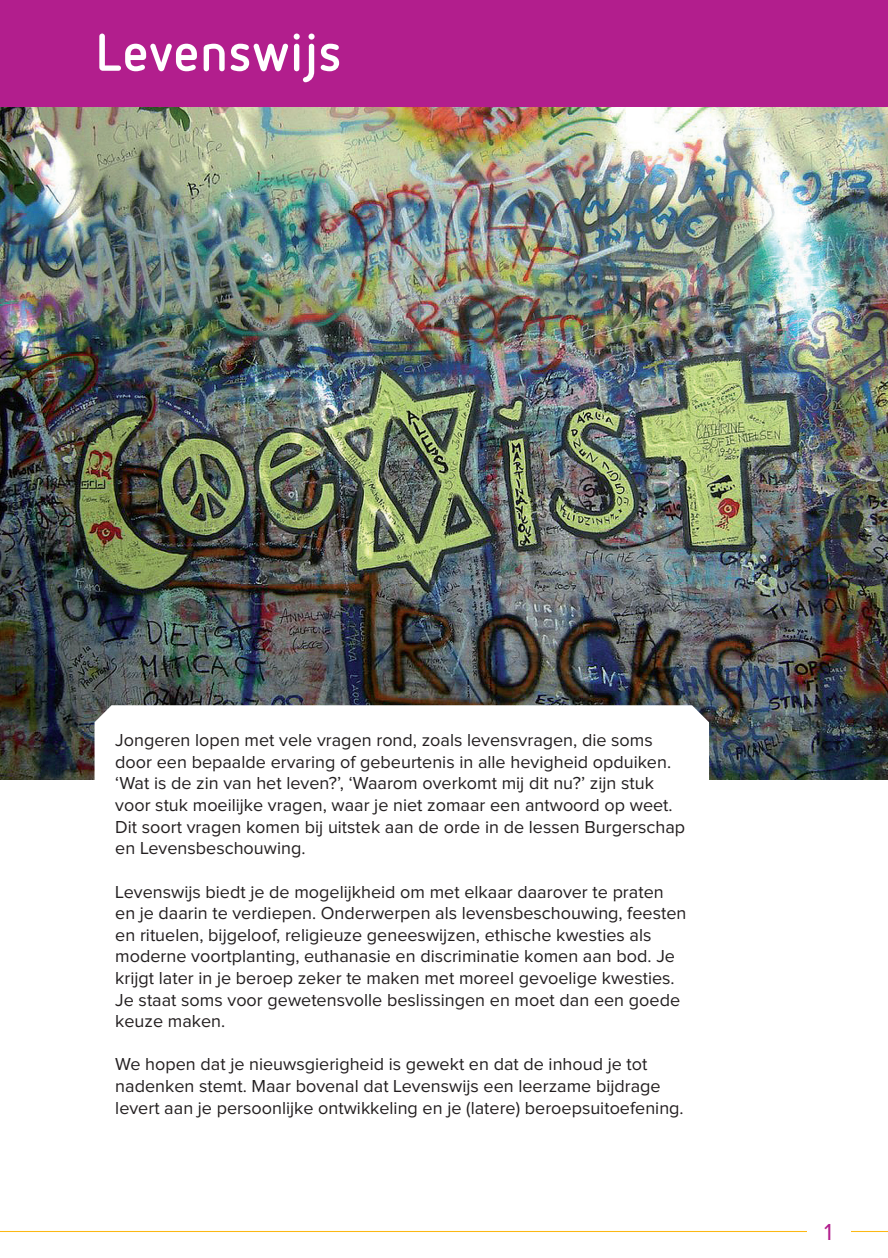
<style>
.page{position:relative;width:888px;height:1258px;background:#fff}
.page>*{position:absolute;margin:0;border:0;box-sizing:border-box;transform-origin:0 0}
.t1{font:700 52.35px "Netto OT";letter-spacing:.02em;color:#fff}
.t2{font:24px "Proxima Nova";color:#b21e8d}
.t3{font:18px/21.6px "Proxima Nova";color:#231f20}
</style>
<div class="page">
<hr style="left:0;top:1231px;width:888px;height:1px;background:#fcb814">
<div style="left:807px;top:1208px;width:43px;height:42px;background:#fff"></div>
<img style="left:0;top:107px;width:888px;height:672px">
<div style="left:0;top:0;width:888px;height:107px;background:#b21e8d"></div>
<svg style="left:95px;top:705px;width:614px;height:74px"></svg>
<h1 class="t1" style="left:96px;top:19px;width:247px">Levenswijs</h1>
<p class="t3" style="left:115px;top:730px;width:571px">Jongeren lopen met vele vragen rond, zoals levensvragen, die soms door een bepaalde ervaring of gebeurtenis in alle hevigheid opduiken. ‘Wat is de zin van het leven?’, ‘Waarom overkomt mij dit nu?’ zijn stuk voor stuk moeilijke vragen, waar je niet zomaar een antwoord op weet.<br>Dit soort vragen komen bij uitstek aan de orde in de lessen Burgerschap en Levensbeschouwing.</p>
<p class="t3" style="left:115px;top:881px;width:573px">Levenswijs biedt je de mogelijkheid om met elkaar daarover te praten en je daarin te verdiepen. Onderwerpen als levensbeschouwing, feesten en rituelen, bijgeloof, religieuze geneeswijzen, ethische kwesties als moderne voortplanting, euthanasie en discriminatie komen aan bod. Je krijgt later in je beroep zeker te maken met moreel gevoelige kwesties.<br>Je staat soms voor gewetensvolle beslissingen en moet dan een goede keuze maken.</p>
<p class="t3" style="left:115px;top:1054px;width:570px">We hopen dat je nieuwsgierigheid is gewekt en dat de inhoud je tot nadenken stemt. Maar bovenal dat Levenswijs een leerzame bijdrage levert aan je persoonlijke ontwikkeling en je (latere) beroepsuitoefening.</p>
<h2 class="t2" style="left:824px;top:1221px;width:10px">1</h2>
</div>
